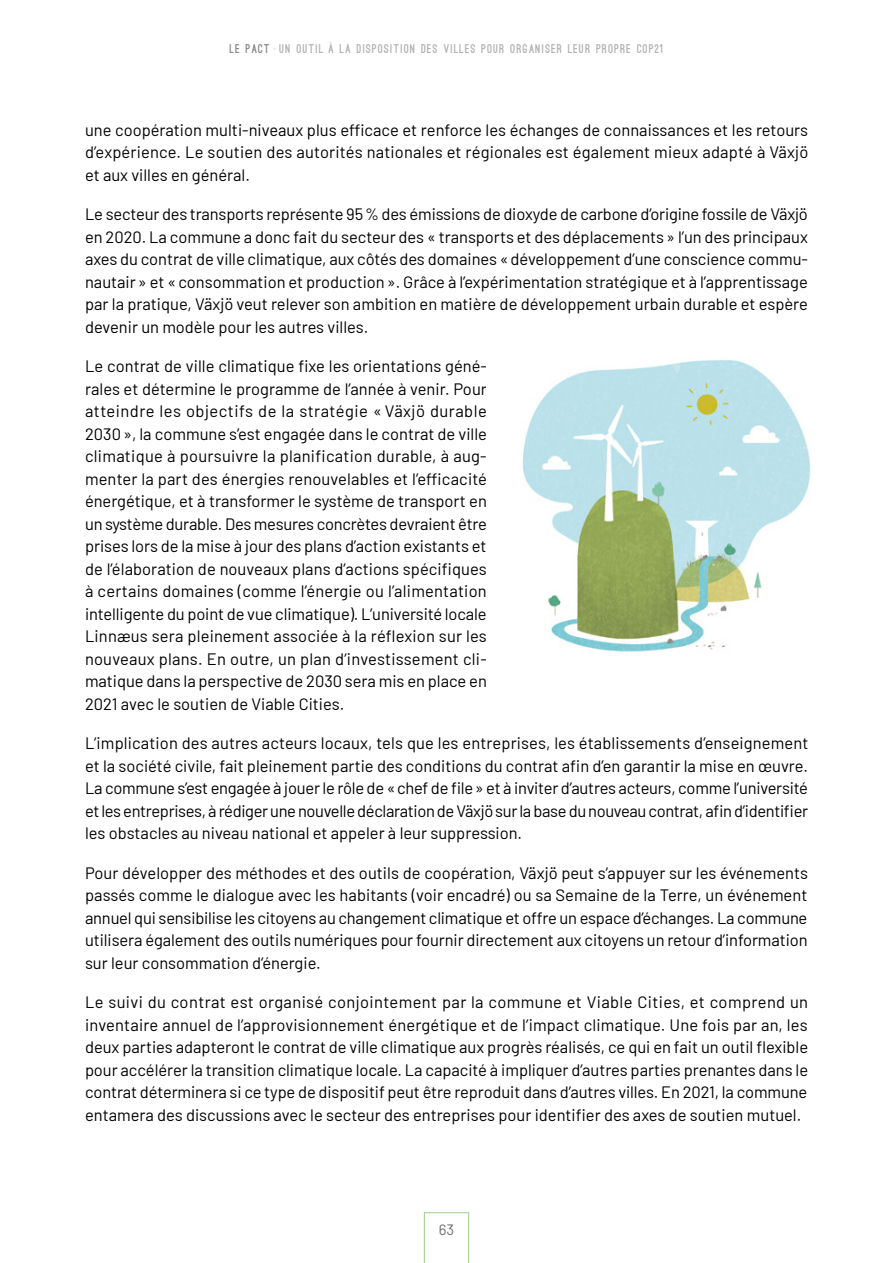
<style>
.page{position:relative;width:893px;height:1263px;background:#fff}
.page>*{position:absolute;margin:0;border:0;box-sizing:border-box;transform-origin:0 0}
.t1{font:16.5px/22.5px "Barlow";color:#000;text-align:justify}
.t2{font:15px "Barlow";color:#706f6f}
.t3{font:900 12px "Ostrich Sans";letter-spacing:.1em;color:#b3b2b2}
.s1{color:#878787}
.s2{font-weight:500}
</style>
<div class="page">
<svg style="left:424px;top:1212px;width:45px;height:51px"></svg>
<img style="left:522px;top:360px;width:288px;height:292px">
<p class="t3" style="left:230px;top:44px;width:435px"><span class="s1">LE PACT</span> <span class="s2">–</span> UN OUTIL A LA DISPOSITION DES VILLES POUR ORGANISER LEUR PROPRE COP21</p>
<p class="t1" style="left:85px;top:117px;width:725px">une coopération multi-niveaux plus efficace et renforce les échanges de connaissances et les retours d’expérience. Le soutien des autorités nationales et régionales est également mieux adapté à Växjö et aux villes en général.</p>
<p class="t1" style="left:85px;top:202px;width:724px">Le secteur des transports représente 95% des émissions de dioxyde de carbone d’origine fossile de Växjö en 2020. La commune a donc fait du secteur des « transports et des déplacements» l’un des principaux axes du contrat de ville climatique, aux côtés des domaines «développement d’une conscience commu&shy;nautair» et «consommation et production». Grâce à l’expérimentation stratégique et à l’apprentissage par la pratique, Växjö veut relever son ambition en matière de développement urbain durable et espère devenir un modèle pour les autres villes.</p>
<p class="t1" style="left:85px;top:354px;width:404px">Le contrat de ville climatique fixe les orientations géné&shy;rales et détermine le programme de l’année à venir. Pour atteindre les objectifs de la stratégie « Växjö durable 2030», la commune s’est engagée dans le contrat de ville climatique à poursuivre la planification durable, à aug&shy;menter la part des énergies renouvelables et l’efficacité énergétique, et à transformer le système de transport en un système durable. Des mesures concrètes devraient être prises lors de la mise à jour des plans d’action existants et de l’élaboration de nouveaux plans d’actions spécifiques à certains domaines (comme l’énergie ou l’alimentation intelligente du point de vue climatique). L’université locale Linnæus sera pleinement associée à la réflexion sur les nouveaux plans. En outre, un plan d’investissement cli&shy;matique dans la perspective de 2030 sera mis en place en 2021 avec le soutien de Viable Cities.</p>
<p class="t1" style="left:85px;top:731px;width:725px">L’implication des autres acteurs locaux, tels que les entreprises, les établissements d’enseignement et la société civile, fait pleinement partie des conditions du contrat afin d’en garantir la mise en œuvre.<br>La commune s’est engagée à jouer le rôle de «chef de file» et à inviter d’autres acteurs, comme l’université et les entreprises, à rédiger une nouvelle déclaration de Växjö sur la base du nouveau contrat, afin d’identifier les obstacles au niveau national et appeler à leur suppression.</p>
<p class="t1" style="left:85px;top:860px;width:725px">Pour développer des méthodes et des outils de coopération, Växjö peut s’appuyer sur les événements passés comme le dialogue avec les habitants (voir encadré) ou sa Semaine de la Terre, un événement annuel qui sensibilise les citoyens au changement climatique et offre un espace d’échanges. La commune utilisera également des outils numériques pour fournir directement aux citoyens un retour d’information sur leur consommation d’énergie.</p>
<p class="t1" style="left:85px;top:990px;width:725px">Le suivi du contrat est organisé conjointement par la commune et Viable Cities, et comprend un inventaire annuel de l’approvisionnement énergétique et de l’impact climatique. Une fois par an, les deux parties adapteront le contrat de ville climatique aux progrès réalisés, ce qui en fait un outil flexible pour accélérer la transition climatique locale. La capacité à impliquer d’autres parties prenantes dans le contrat déterminera si ce type de dispositif peut être reproduit dans d’autres villes. En 2021, la commune entamera des discussions avec le secteur des entreprises pour identifier des axes de soutien mutuel.</p>
<p class="t2" style="left:439px;top:1219px;width:17px">63</p>
</div>
